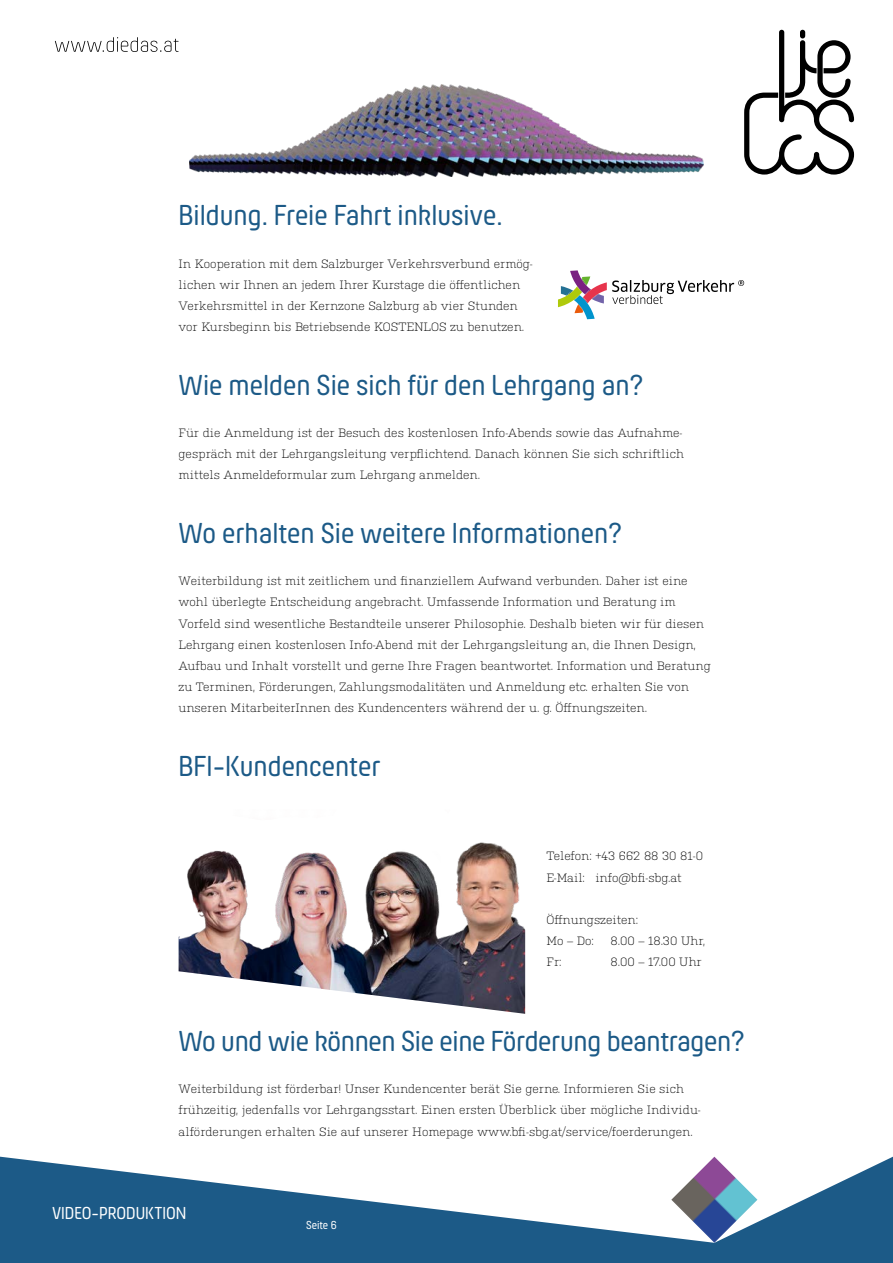
<style>
.page{position:relative;width:893px;height:1263px;background:#fff}
.page>*{position:absolute;margin:0;border:0;box-sizing:border-box;transform-origin:0 0}
.t1{font:30px "Hansom FY";color:#1c5a87}
.t2{font:18px "Hansom FY";color:#fff}
.t3{font:300 12px/21.1px "Kulturista";color:#000}
.t4{font:12px "Hansom FY";color:#fff}
</style>
<div class="page">
<svg style="left:0;top:1157px;width:893px;height:106px;fill:#1c5a87"></svg>
<img style="left:671px;top:1157px;width:86px;height:86px">
<img style="left:189px;top:85px;width:515px;height:92px">
<svg style="left:55px;top:37px;width:124px;height:15px"></svg>
<svg style="left:744px;top:30px;width:110px;height:145px"></svg>
<svg style="left:558px;top:270px;width:186px;height:49px"></svg>
<img style="left:179px;top:842px;width:346px;height:172px">
<h1 class="t1" style="left:179px;top:198px;width:325px">Bildung. Freie Fahrt inklusive.</h1>
<p class="t3" style="left:179px;top:252px;width:356px">In Kooperation mit dem Salzburger Verkehrsverbund ermög&shy;lichen wir Ihnen an jedem Ihrer Kurstage die öffentlichen Verkehrsmittel in der Kernzone Salzburg ab vier Stunden vor Kursbeginn bis Betriebsende KOSTENLOS zu benutzen.</p>
<h1 class="t1" style="left:179px;top:367px;width:466px">Wie melden Sie sich für den Lehrgang an?</h1>
<p class="t3" style="left:179px;top:421px;width:507px">Für die Anmeldung ist der Besuch des kostenlosen Info-Abends sowie das Aufnahme&shy;gespräch mit der Lehrgangsleitung verpflichtend. Danach können Sie sich schriftlich mittels Anmeldeformular zum Lehrgang anmelden.</p>
<h1 class="t1" style="left:179px;top:515px;width:445px">Wo erhalten Sie weitere Informationen?</h1>
<p class="t3" style="left:179px;top:569px;width:534px">Weiterbildung ist mit zeitlichem und finanziellem Aufwand verbunden. Daher ist eine wohl überlegte Entscheidung angebracht. Umfassende Information und Beratung im Vorfeld sind wesentliche Bestandteile unserer Philosophie. Deshalb bieten wir für diesen Lehrgang einen kostenlosen Info-Abend mit der Lehrgangsleitung an, die Ihnen Design, Aufbau und Inhalt vorstellt und gerne Ihre Fragen beantwortet. Information und Beratung zu Terminen, Förderungen, Zahlungsmodalitäten und Anmeldung etc. erhalten Sie von unseren MitarbeiterInnen des Kundencenters während der u. g. Öffnungszeiten.</p>
<h1 class="t1" style="left:179px;top:748px;width:203px">BFI-Kundencenter</h1>
<p class="t3" style="left:546px;top:845px;width:158px">Telefon: +43 662 88 30 81-0<br>E-Mail: info@bfi-sbg.at</p>
<p class="t3" style="left:546px;top:908px;width:93px">Öffnungszeiten:<br>Mo – Do:</p>
<p class="t3" style="left:611px;top:929px;width:96px">8.00 – 18.30 Uhr,</p>
<p class="t3" style="left:546px;top:950px;width:17px">Fr:</p>
<p class="t3" style="left:611px;top:950px;width:93px">8.00 – 17.00 Uhr</p>
<h1 class="t1" style="left:179px;top:1023px;width:568px">Wo und wie können Sie eine Förderung beantragen?</h1>
<p class="t3" style="left:179px;top:1077px;width:524px">Weiterbildung ist förderbar! Unser Kundencenter berät Sie gerne. Informieren Sie sich frühzeitig, jedenfalls vor Lehrgangsstart. Einen ersten Überblick über mögliche Individu&shy;alförderungen erhalten Sie auf unserer Homepage www.bfi-sbg.at/service/foerderungen.</p>
<h2 class="t2" style="left:52px;top:1203px;width:136px">VIDEO-PRODUKTION</h2>
<p class="t4" style="left:306px;top:1218px;width:32px">Seite 6</p>
</div>
